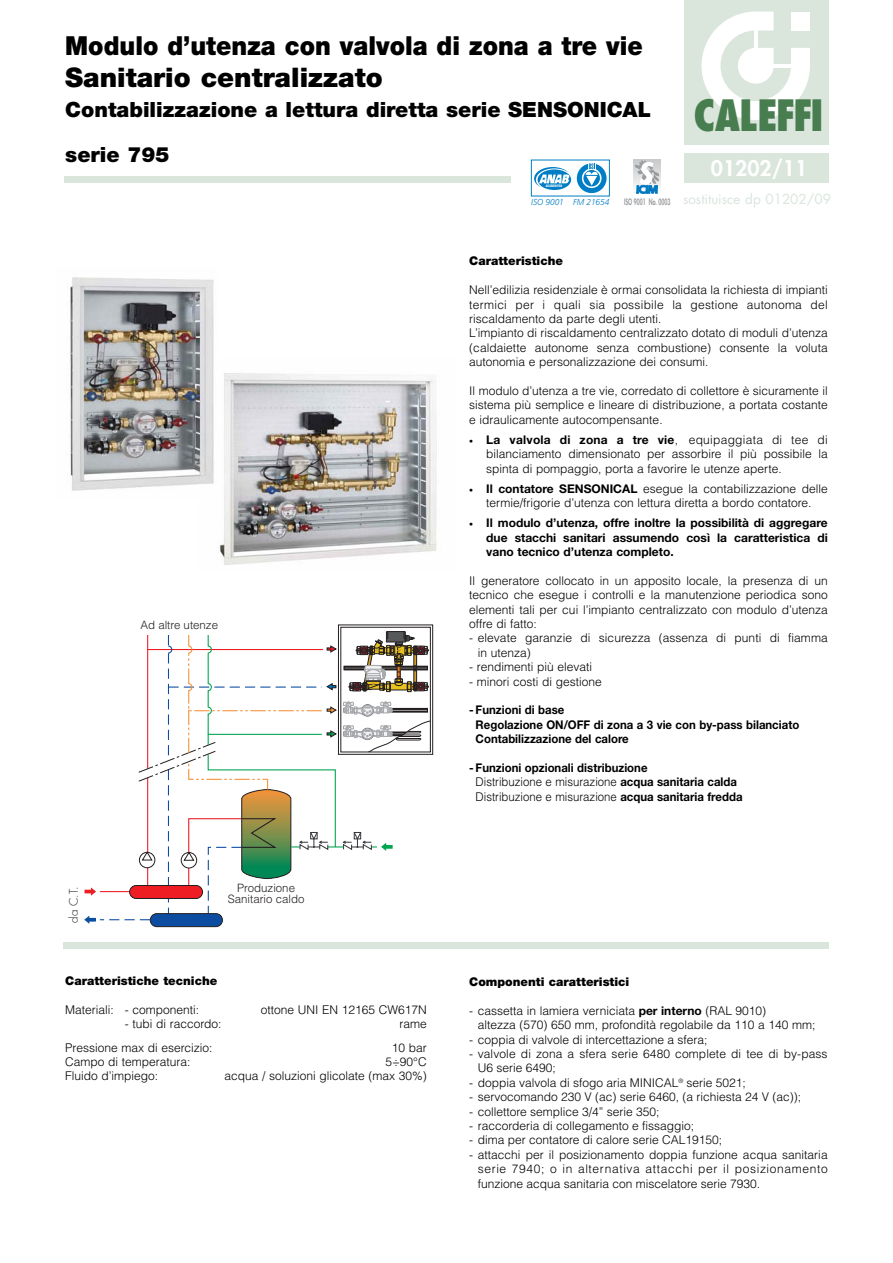
<style>
.page{position:relative;width:893px;height:1263px;background:#fff}
.page>*{position:absolute;margin:0;border:0;box-sizing:border-box;transform-origin:0 0}
.t1{font:800 condensed 42px "Futura";letter-spacing:-.035em;color:#477d4f}
.t2{font:900 27px "Helvetica Neue";color:#000}
.t3{font:900 26.25px "Helvetica Neue";color:#000;scale:.93 1}
.t4{font:900 21px/45px "Helvetica Neue";color:#000}
.t5{font:800 21px "Futura";color:#fff}
.t6{font:13.5px "Futura";color:#dae5dc}
.t7{font:300 12px/14.4px "Helvetica";color:#000}
.t8{font:700 12px/14.4px "Helvetica Neue";color:#000;text-align:justify}
.t9{font:700 12px/14.4px "Helvetica Neue";color:#000;scale:.95 1}
.t10{font:300 12px/14.4px "Helvetica";color:#000;scale:.95 1}
.t11{font:900 12px "Helvetica Neue";color:#000}
.t12{font:700 12px "Helvetica Neue";letter-spacing:.02em;color:#000}
.t13{font:300 11.55px/11.4px "Helvetica";color:#231f20;text-align:center}
.t14{font:300 11.55px "Futura";color:#231f20}
.t15{font:italic 300 8.7px "Frutiger";color:#007ec5}
.t16{font:800 8.7px "Futura";color:#999b9e;scale:.6 1}
.t17{font:900 condensed 3.15px "Helvetica";color:#fff}
.s1{font-weight:900}
.s2{font-family:"Helvetica";font-weight:300}
.s3{font-family:"Helvetica Neue";font-weight:900}
.s4{font-family:"Helvetica Neue";font-weight:700}
</style>
<div class="page">
<div style="left:685px;top:0;width:144px;height:145px;background:#dae5dc"></div>
<svg style="left:701px;top:12px;width:109px;height:108px"></svg>
<hr style="left:754px;top:30px;width:4px;height:18px;background:#fff">
<hr style="left:773px;top:64px;width:18px;height:4px;background:#fff">
<div style="left:685px;top:153px;width:144px;height:30px;background:#dae5dc"></div>
<div style="left:64px;top:942px;width:765px;height:6px;background:#dae5dc"></div>
<div style="left:64px;top:176px;width:446px;height:7px;background:#dae5dc"></div>
<div style="left:338px;top:625px;width:95px;height:129px;border:1px solid #231f20"></div>
<svg style="left:84px;top:631px;width:347px;height:296px"></svg>
<img style="left:219px;top:373px;width:218px;height:192px">
<img style="left:70px;top:277px;width:144px;height:214px">
<div style="left:538px;top:169px;width:33px;height:21px;background:#007ec5;border-radius:50%"></div>
<svg style="left:534px;top:167px;width:36px;height:20px"></svg>
<div style="left:531px;top:160px;width:79px;height:36px;border:1px solid #007ec5"></div>
<svg style="left:577px;top:163px;width:30px;height:30px"></svg>
<svg style="left:582px;top:168px;width:19px;height:20px"></svg>
<svg style="left:583px;top:170px;width:17px;height:16px"></svg>
<svg style="left:586px;top:163px;width:12px;height:23px"></svg>
<svg style="left:633px;top:160px;width:28px;height:34px"></svg>
<h3 class="t3" style="left:65px;top:36px;width:623px">Modulo d’utenza con valvola di zona a tre vie</h3>
<h2 class="t2" style="left:65px;top:68px;width:319px">Sanitario centralizzato</h2>
<h3 class="t4" style="left:65px;top:89px;width:587px">Contabilizzazione a lettura diretta serie SENSONICAL serie 795</h3>
<p class="t17" style="left:546px;top:184px;width:18px">ACCREDITED</p>
<p class="t15" style="left:531px;top:199px;width:80px">ISO 9001 FM 21654</p>
<p class="t16" style="left:624px;top:198px;width:79px">ISO 9001 No. 0003</p>
<h1 class="t1" style="left:693px;top:98px;width:132px">CALEFFI</h1>
<h3 class="t5" style="left:711px;top:158px;width:98px">01202/11</h3>
<p class="t6" style="left:683px;top:193px;width:150px">sostituisce dp 01202/09</p>
<p class="t13" style="left:140px;top:620px;width:79px">Ad altre utenze</p>
<p class="t14" style="left:68px;top:923px;width:38px;rotate:-90deg">da C.T.</p>
<p class="t13" style="left:228px;top:882px;width:78px">Produzione<br>Sanitario caldo</p>
<p class="t11" style="left:65px;top:976px;width:154px">Caratteristiche tecniche</p>
<p class="t7" style="left:65px;top:1003px;width:135px">Materiali: - componenti:</p>
<p class="t7" style="left:261px;top:1003px;width:168px">ottone UNI EN 12165 CW617N</p>
<p class="t7" style="left:125px;top:1017px;width:98px">- tubi di raccordo:</p>
<p class="t7" style="left:399px;top:1017px;width:29px">rame</p>
<p class="t7" style="left:65px;top:1040px;width:149px">Pressione max di esercizio:</p>
<p class="t7" style="left:392px;top:1040px;width:37px">10 bar</p>
<p class="t7" style="left:65px;top:1054px;width:127px">Campo di temperatura:</p>
<p class="t7" style="left:385px;top:1054px;width:43px">5÷90°C</p>
<p class="t7" style="left:65px;top:1069px;width:95px">Fluido d’impiego:</p>
<p class="t7" style="left:224px;top:1069px;width:204px">acqua / soluzioni glicolate (max 30%)</p>
<p class="t11" style="left:469px;top:257px;width:95px">Caratteristiche</p>
<p class="t7" style="left:469px;top:283px;width:360px">Nell’edilizia residenziale è ormai consolidata la richiesta di impianti termici per i quali sia possibile la gestione autonoma del riscaldamento da parte degli utenti.<br>L’impianto di riscaldamento centralizzato dotato di moduli d’utenza (caldaiette autonome senza combustione) consente la voluta autonomia e personalizzazione dei consumi.</p>
<p class="t7" style="left:469px;top:384px;width:360px;text-align:justify">Il modulo d’utenza a tre vie, corredato di collettore è sicuramente il sistema più semplice e lineare di distribuzione, a portata costante e idraulicamente autocompensante.</p>
<p class="t12" style="left:469px;top:435px;width:360px"><span class="s1">·</span> La valvola di zona a tre vie<span class="s2">, equipaggiata di tee di</span></p>
<p class="t7" style="left:486px;top:447px;width:343px">bilanciamento dimensionato per assorbire il più possibile la spinta di pompaggio, porta a favorire le utenze aperte.</p>
<p class="t7" style="left:469px;top:481px;width:360px;text-align:center"><span class="s3">·</span> <span class="s4">Il contatore SENSONICAL</span> esegue la contabilizzazione delle termie/frigorie d’utenza con lettura diretta a bordo contatore.</p>
<p class="t8" style="left:486px;top:517px;width:343px;text-indent:-17px"><span class="s1">·</span> Il modulo d’utenza, offre inoltre la possibilità di aggregare due stacchi sanitari assumendo così la caratteristica di vano tecnico d’utenza completo.</p>
<p class="t7" style="left:469px;top:573px;width:360px;text-align:justify">Il generatore collocato in un apposito locale, la presenza di un tecnico che esegue i controlli e la manutenzione periodica sono elementi tali per cui l’impianto centralizzato con modulo d’utenza offre di fatto:</p>
<p class="t7" style="left:478px;top:631px;width:351px;text-indent:-9px">- elevate garanzie di sicurezza (assenza di punti di fiamma in utenza)</p>
<p class="t7" style="left:469px;top:660px;width:124px">- rendimenti più elevati</p>
<p class="t7" style="left:469px;top:674px;width:134px">- minori costi di gestione</p>
<p class="t9" style="left:476px;top:704px;width:342px;text-indent:-6px">- Funzioni di base<br>Regolazione ON/OFF di zona a 3 vie con by-pass bilanciato<br>Contabilizzazione del calore</p>
<p class="t9" style="left:469px;top:762px;width:189px">- Funzioni opzionali distribuzione</p>
<p class="t10" style="left:476px;top:775px;width:282px">Distribuzione e misurazione <span class="s4">acqua sanitaria calda<br></span>Distribuzione e misurazione <span class="s4">acqua sanitaria fredda</span></p>
<p class="t11" style="left:469px;top:977px;width:162px">Componenti caratteristici</p>
<p class="t7" style="left:478px;top:1003px;width:339px;text-indent:-9px">- cassetta in lamiera verniciata <span class="s4">per interno</span> (RAL 9010)<br>altezza (570) 650 mm, profondità regolabile da 110 a 140 mm;</p>
<p class="t7" style="left:469px;top:1032px;width:240px">- coppia di valvole di intercettazione a sfera;</p>
<p class="t7" style="left:478px;top:1047px;width:351px;text-indent:-9px">- valvole di zona a sfera serie 6480 complete di tee di by-pass<br>U6 serie 6490;</p>
<p class="t7" style="left:469px;top:1075px;width:278px">- doppia valvola di sfogo aria MINICAL<sup>®</sup> serie 5021;</p>
<p class="t7" style="left:469px;top:1090px;width:333px">- servocomando 230 V (ac) serie 6460, (a richiesta 24 V (ac));</p>
<p class="t7" style="left:469px;top:1104px;width:192px">- collettore semplice 3/4” serie 350;</p>
<p class="t7" style="left:469px;top:1119px;width:226px">- raccorderia di collegamento e fissaggio;</p>
<p class="t7" style="left:469px;top:1133px;width:254px">- dima per contatore di calore serie CAL19150;</p>
<p class="t7" style="left:478px;top:1147px;width:351px;text-align:justify;text-indent:-9px">- attacchi per il posizionamento doppia funzione acqua sanitaria serie 7940; o in alternativa attacchi per il posizionamento funzione acqua sanitaria con miscelatore serie 7930.</p>
</div>
